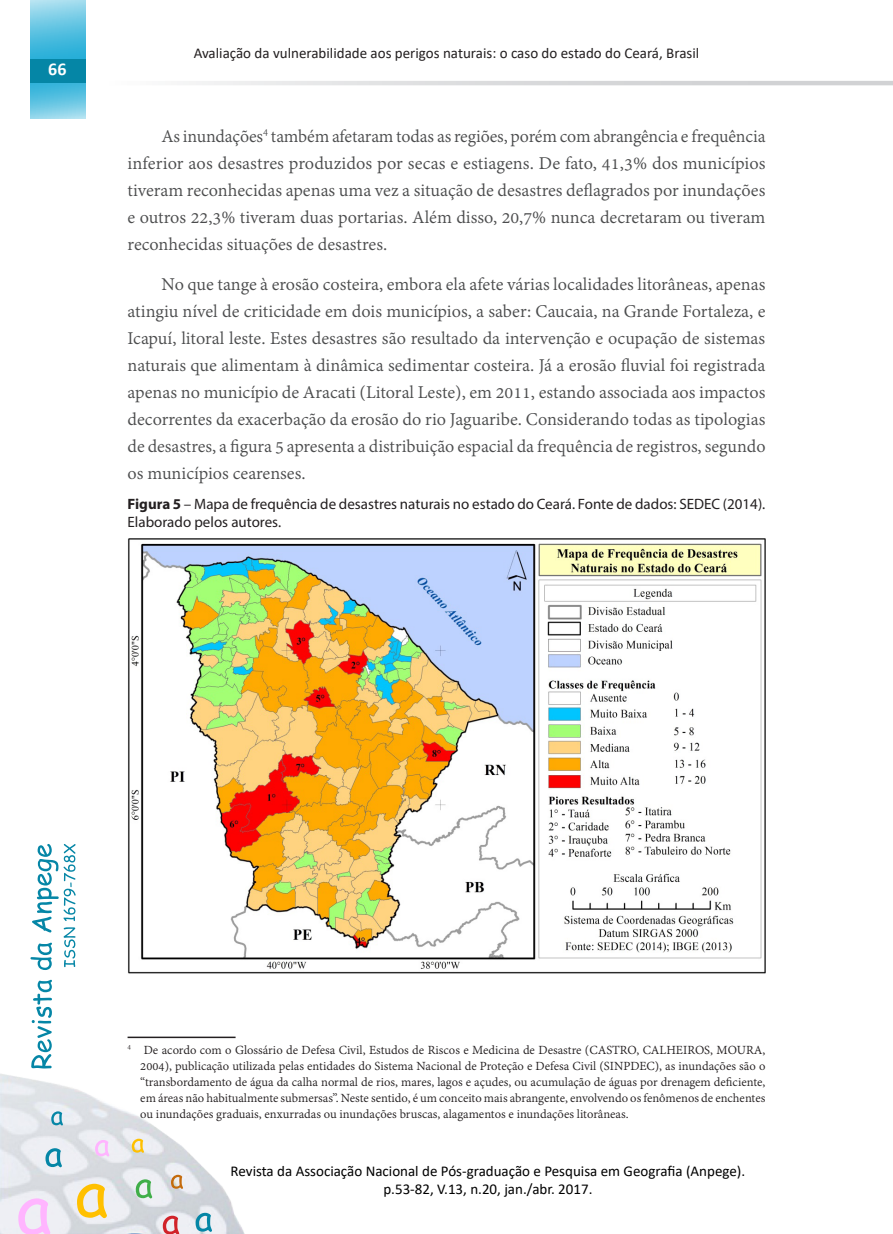
<style>
.page{position:relative;width:893px;height:1234px;background:#fff}
.page>*{position:absolute;margin:0;border:0;box-sizing:border-box;transform-origin:0 0}
.t1{font:19.5px/27px "Adobe Devanagari";color:#4b4c4d;text-align:justify}
.t2{font:700 18px "Calibri";color:#fff}
.t3{font:15px/18px "Myriad Pro";color:#231f20}
.t4{font:15px/18px "Calibri";color:#000;text-align:center}
.t5{font:15px "Calibri";color:#231f20}
.t6{font:13.5px/16.2px "Adobe Devanagari";color:#231f20;text-align:justify}
.s1{font-weight:700}
</style>
<div class="page">
<svg style="left:183px;top:81px;width:710px;height:4px;background:#dbdcdd"></svg>
<img style="left:0;top:1074px;width:244px;height:159px">
<svg style="left:132px;top:1138px;width:12px;height:14px"></svg>
<svg style="left:196px;top:1212px;width:16px;height:19px"></svg>
<svg style="left:45px;top:1147px;width:17px;height:19px"></svg>
<svg style="left:51px;top:1111px;width:12px;height:14px"></svg>
<svg style="left:163px;top:1215px;width:16px;height:18px"></svg>
<svg style="left:136px;top:1178px;width:16px;height:20px"></svg>
<svg style="left:77px;top:1183px;width:30px;height:34px"></svg>
<svg style="left:95px;top:1139px;width:14px;height:17px"></svg>
<svg style="left:18px;top:1198px;width:32px;height:35px"></svg>
<svg style="left:171px;top:1174px;width:12px;height:14px"></svg>
<svg style="left:30px;top:0;width:56px;height:119px;background:#63c4e2"></svg>
<div style="left:30px;top:59px;width:56px;height:24px;background:#0586a6"></div>
<svg style="left:30px;top:844px;width:46px;height:224px"></svg>
<img style="left:128px;top:539px;width:637px;height:434px">
<hr style="left:128px;top:1036px;width:108px;height:1px;background:#231f20">
<p class="t2" style="left:48px;top:57px;width:20px">66</p>
<p class="t5" style="left:194px;top:43px;width:507px">Avaliação da vulnerabilidade aos perigos naturais: o caso do estado do Ceará, Brasil</p>
<p class="t1" style="left:128px;top:124px;width:640px;text-indent:34px">As inundações<sup>4</sup> também afetaram todas as regiões, porém com abrangência e frequência inferior aos desastres produzidos por secas e estiagens. De fato, 41,3% dos municípios tiveram reconhecidas apenas uma vez a situação de desastres deflagrados por inundações e outros 22,3% tiveram duas portarias. Além disso, 20,7% nunca decretaram ou tiveram reconhecidas situações de desastres.</p>
<p class="t1" style="left:128px;top:272px;width:639px;text-indent:34px">No que tange à erosão costeira, embora ela afete várias localidades litorâneas, apenas atingiu nível de criticidade em dois municípios, a saber: Caucaia, na Grande Fortaleza, e Icapuí, litoral leste. Estes desastres são resultado da intervenção e ocupação de sistemas naturais que alimentam à dinâmica sedimentar costeira. Já a erosão fluvial foi registrada apenas no município de Aracati (Litoral Leste), em 2011, estando associada aos impactos decorrentes da exacerbação da erosão do rio Jaguaribe. Considerando todas as tipologias de desastres, a figura 5 apresenta a distribuição espacial da frequência de registros, segundo os municípios cearenses.</p>
<p class="t3" style="left:128px;top:495px;width:639px"><span class="s1">Figura 5</span> – Mapa de frequência de desastres naturais no estado do Ceará. Fonte de dados: SEDEC (2014).<br>Elaborado pelos autores.</p>
<p class="t6" style="left:140px;top:1042px;width:627px;text-indent:-13px"><sup>4</sup> De acordo com o Glossário de Defesa Civil, Estudos de Riscos e Medicina de Desastre (CASTRO, CALHEIROS, MOURA, 2004), publicação utilizada pelas entidades do Sistema Nacional de Proteção e Defesa Civil (SINPDEC), as inundações são o “transbordamento de água da calha normal de rios, mares, lagos e açudes, ou acumulação de águas por drenagem deficiente, em áreas não habitualmente submersas”. Neste sentido, é um conceito mais abrangente, envolvendo os fenômenos de enchentes ou inundações graduais, enxurradas ou inundações bruscas, alagamentos e inundações litorâneas.</p>
<p class="t4" style="left:231px;top:1161px;width:516px">Revista da Associação Nacional de Pós-graduação e Pesquisa em Geografia (Anpege). p.53-82, V.13, n.20, jan./abr. 2017.</p>
</div>
